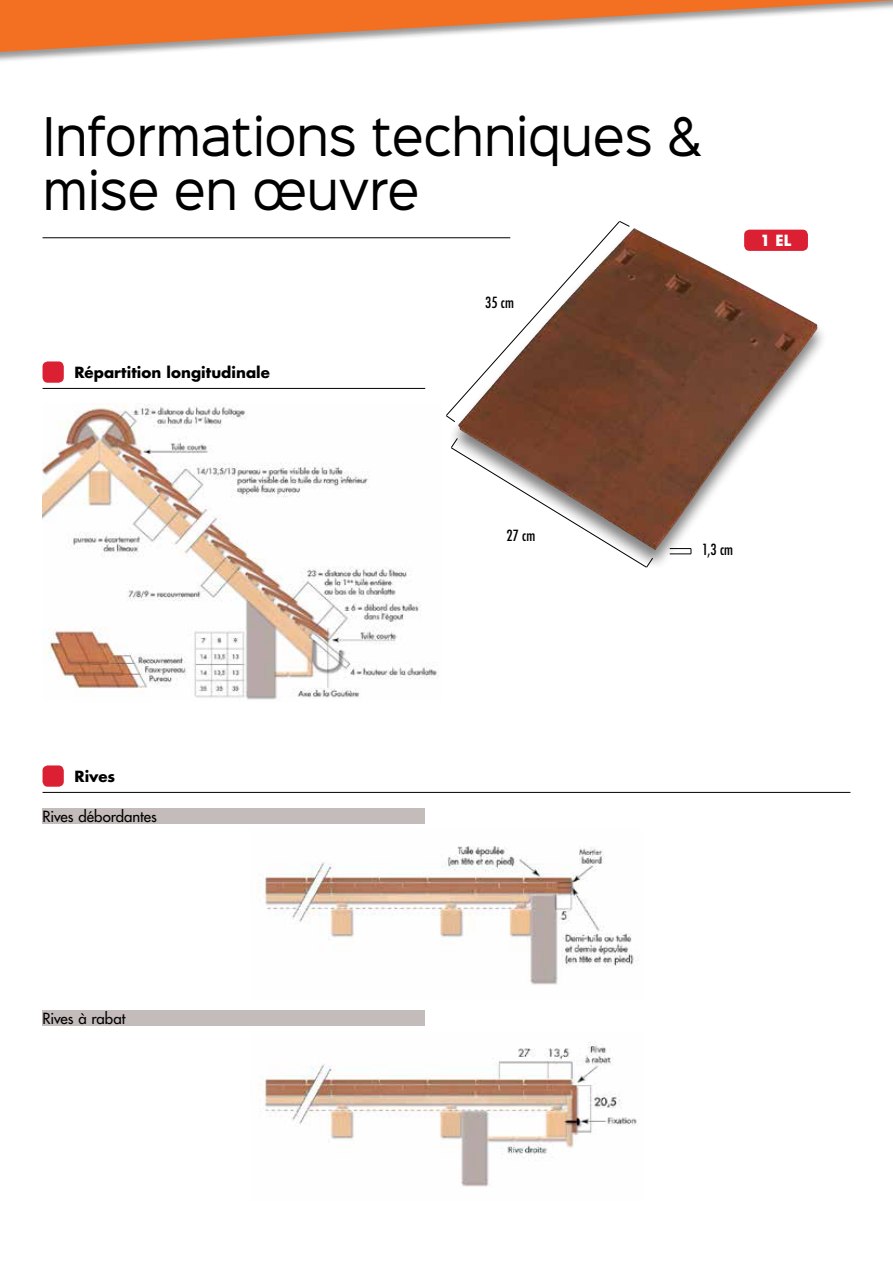
<style>
.page{position:relative;width:893px;height:1263px;background:#fff}
.page>*{position:absolute;margin:0;border:0;box-sizing:border-box;transform-origin:0 0}
.t1{font:48px/54px "Sinkin Sans 400";letter-spacing:-.015em;color:#000;scale:.95 1}
.t2{font:700 15px "Futura";letter-spacing:.005em;color:#000}
.t3{font:15px "Futura";letter-spacing:-.005em;color:#000}
.t4{font:condensed 15px "Futura";color:#000}
.t5{font:700 15px "Futura";color:#fff}
</style>
<div class="page">
<div style="left:0;top:0;width:893px;height:64px;background:#000;opacity:.4"></div>
<svg style="left:0;top:0;width:893px;height:52px"></svg>
<img style="left:43px;top:404px;width:396px;height:296px">
<hr style="left:43px;top:388px;width:382px;height:1px;background:#000">
<div style="left:43px;top:361px;width:21px;height:22px;background:#da2032;border-radius:5px"></div>
<div style="left:448px;top:228px;width:380px;height:343px;background:#000;opacity:.5"></div>
<img style="left:630px;top:228px;width:4px;height:114px">
<div style="left:744px;top:230px;width:64px;height:21px;background:#da2032;border-radius:5px"></div>
<svg style="left:446px;top:221px;width:184px;height:201px"></svg>
<svg style="left:451px;top:438px;width:202px;height:130px"></svg>
<svg style="left:670px;top:548px;width:22px;height:7px"></svg>
<hr style="left:43px;top:237px;width:467px;height:1px;background:#000">
<img style="left:264px;top:846px;width:375px;height:139px">
<img style="left:264px;top:1042px;width:373px;height:145px">
<hr style="left:43px;top:792px;width:807px;height:1px;background:#000">
<div style="left:43px;top:808px;width:382px;height:16px;background:#c4bcba"></div>
<div style="left:43px;top:1010px;width:382px;height:16px;background:#c4bcba"></div>
<div style="left:43px;top:765px;width:21px;height:22px;background:#da2032;border-radius:5px"></div>
<p class="t1" style="left:43px;top:105px;width:695px">Informations techniques &amp; mise en œuvre</p>
<p class="t2" style="left:74px;top:362px;width:197px">Répartition longitudinale</p>
<p class="t4" style="left:485px;top:293px;width:30px">35 cm</p>
<p class="t5" style="left:760px;top:230px;width:33px">1 EL</p>
<p class="t4" style="left:506px;top:526px;width:30px">27 cm</p>
<p class="t4" style="left:702px;top:540px;width:33px">1,3 cm</p>
<p class="t2" style="left:74px;top:766px;width:42px">Rives</p>
<p class="t3" style="left:43px;top:806px;width:116px">Rives débordantes</p>
<p class="t3" style="left:43px;top:1008px;width:84px">Rives à rabat</p>
</div>
